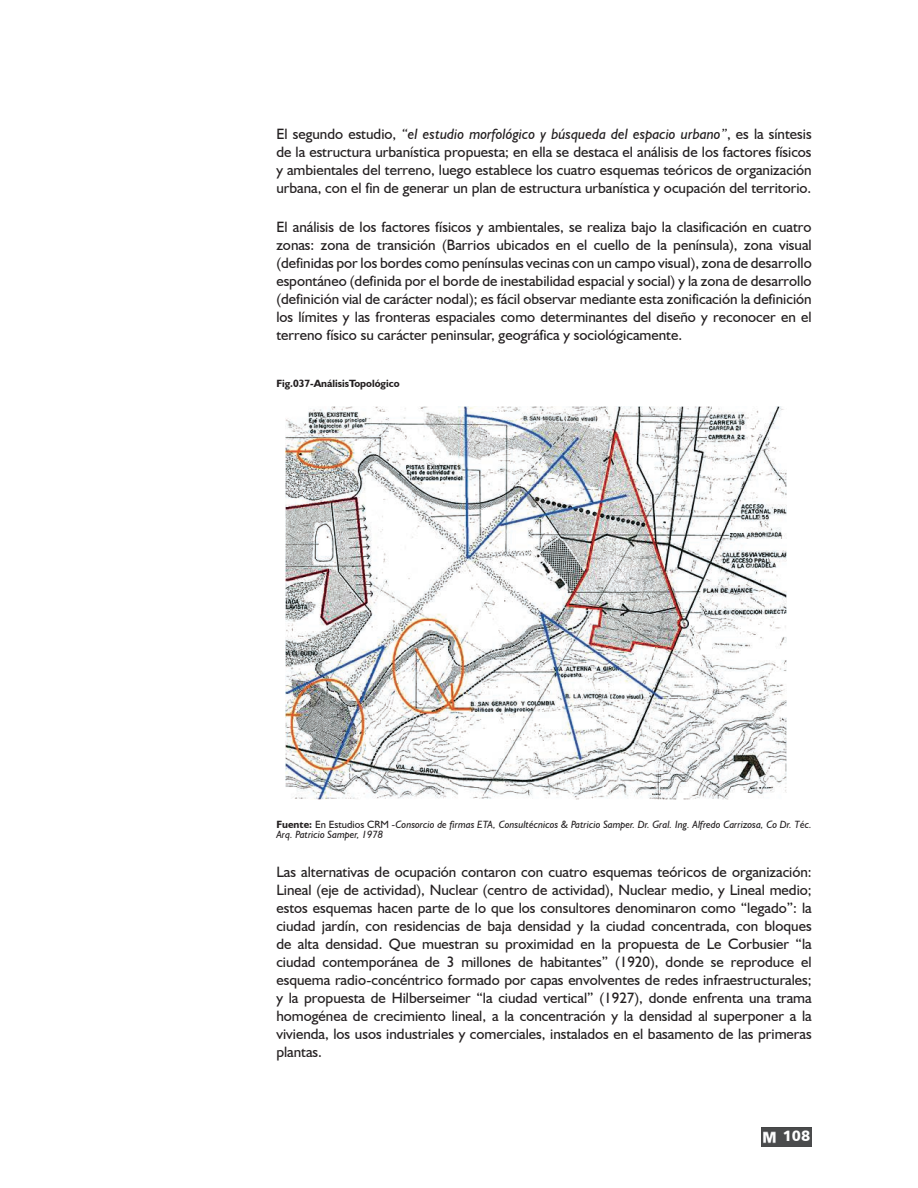
<style>
.page{position:relative;width:918px;height:1188px;background:#fff}
.page>*{position:absolute;margin:0;border:0;box-sizing:border-box;transform-origin:0 0}
.t1{font:15px/18px "Humanist 521 BT";color:#231f20;text-align:justify}
.t2{font:15px "Humanist 777 BT Black B";color:#fff}
.t3{font:italic 10.5px/10.5px "Humanist 521 BT";color:#231f20}
.t4{font:700 10.5px "Humanist 521 BT";color:#231f20}
.s1{font-style:italic}
.s2{font-weight:700;font-style:normal}
.s3{font-style:normal}
</style>
<div class="page">
<img style="left:761px;top:1127px;width:51px;height:20px">
<img style="left:286px;top:407px;width:501px;height:393px">
<p class="t1" style="left:276px;top:125px;width:537px">El segundo estudio, <span class="s1">“el estudio morfológico y búsqueda del espacio urbano”</span>, es la síntesis de la estructura urbanística propuesta; en ella se destaca el análisis de los factores físicos y ambientales del terreno, luego establece los cuatro esquemas teóricos de organización urbana, con el fin de generar un plan de estructura urbanística y ocupación del territorio.</p>
<p class="t1" style="left:276px;top:218px;width:537px">El análisis de los factores físicos y ambientales, se realiza bajo la clasificación en cuatro zonas: zona de transición (Barrios ubicados en el cuello de la península), zona visual (definidas por los bordes como penínsulas vecinas con un campo visual), zona de desarrollo espontáneo (definida por el borde de inestabilidad espacial y social) y la zona de desarrollo (definición vial de carácter nodal); es fácil observar mediante esta zonificación la definición los límites y las fronteras espaciales como determinantes del diseño y reconocer en el terreno físico su carácter peninsular, geográfica y sociológicamente.</p>
<p class="t4" style="left:276px;top:377px;width:125px">Fig.037-AnálisisTopológico</p>
<p class="t3" style="left:276px;top:819px;width:537px"><span class="s2">Fuente:</span> <span class="s3">En Estudios CRM</span> -Consorcio de firmas ETA, Consultécnicos &amp; Patricio Samper. Dr. Gral. Ing. Alfredo Carrizosa, Co Dr. Téc.<br>Arq. Patricio Samper, 1978</p>
<p class="t1" style="left:276px;top:863px;width:537px">Las alternativas de ocupación contaron con cuatro esquemas teóricos de organización:<br>Lineal (eje de actividad), Nuclear (centro de actividad), Nuclear medio, y Lineal medio; estos esquemas hacen parte de lo que los consultores denominaron como “legado”: la ciudad jardín, con residencias de baja densidad y la ciudad concentrada, con bloques de alta densidad. Que muestran su proximidad en la propuesta de Le Corbusier “la ciudad contemporánea de 3 millones de habitantes” (1920), donde se reproduce el esquema radio-concéntrico formado por capas envolventes de redes infraestructurales; y la propuesta de Hilberseimer “la ciudad vertical” (1927), donde enfrenta una trama homogénea de crecimiento lineal, a la concentración y la densidad al superponer a la vivienda, los usos industriales y comerciales, instalados en el basamento de las primeras plantas.</p>
<p class="t2" style="left:783px;top:1126px;width:29px">108</p>
</div>
